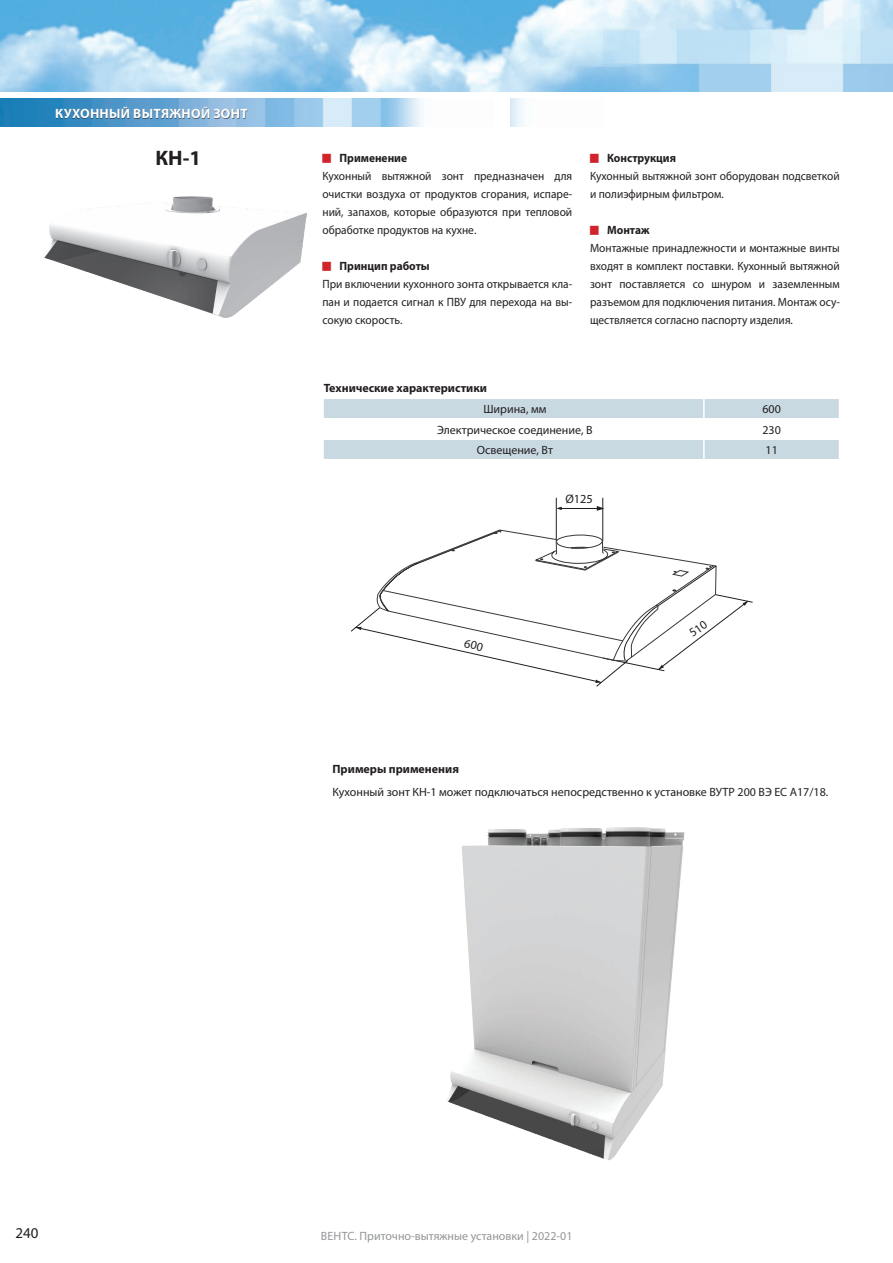
<style>
.page{position:relative;width:893px;height:1263px;background:#fff}
.page>*{position:absolute;margin:0;border:0;box-sizing:border-box;transform-origin:0 0}
.t1{font:700 21px "Myriad Pro";color:#231f20}
.t2{font:15px "Myriad Pro";color:#231f20}
.t3{font:700 13.5px "Myriad Pro";letter-spacing:.02em;color:#fff}
.t4{font:12.3px "Myriad Pro";color:#231f20}
.t5{font:12px/18px "Myriad Pro";color:#231f20;text-align:justify;scale:.95 1}
.t6{font:12px "Myriad Pro";color:#231f20}
.t7{font:700 12px "Myriad Pro";color:#231f20}
.t8{font:12px "Myriad Pro";color:#939598}
.t9{font:700 12px "Myriad Pro";color:#231f20;scale:.95 1}
</style>
<div class="page">
<img style="left:0;top:0;width:893px;height:91px">
<img style="left:0;top:99px;width:431px;height:27px">
<div style="left:57px;top:107px;width:191px;height:12px;background:#231f20;opacity:.7"></div>
<svg style="left:323px;top:399px;width:516px;height:60px"></svg>
<img style="left:44px;top:196px;width:263px;height:122px">
<img style="left:447px;top:827px;width:238px;height:334px">
<svg style="left:351px;top:497px;width:402px;height:189px"></svg>
<p class="t3" style="left:55px;top:104px;width:194px">КУХОННЫЙ ВЫТЯЖНОЙ ЗОНТ</p>
<h1 class="t1" style="left:155px;top:144px;width:47px">КН-1</h1>
<p class="t9" style="left:340px;top:150px;width:73px">Применение</p>
<p class="t5" style="left:322px;top:167px;width:264px">Кухонный вытяжной зонт предназначен для очистки воздуха от продуктов сгорания, испаре&shy;ний, запахов, которые образуются при тепловой обработке продуктов на кухне.</p>
<p class="t9" style="left:340px;top:258px;width:96px">Принцип работы</p>
<p class="t5" style="left:322px;top:275px;width:264px">При включении кухонного зонта открывается кла&shy;пан и подается сигнал к ПВУ для перехода на вы&shy;сокую скорость.</p>
<p class="t9" style="left:607px;top:150px;width:74px">Конструкция</p>
<p class="t5" style="left:590px;top:167px;width:264px">Кухонный вытяжной зонт оборудован подсветкой и полиэфирным фильтром.</p>
<p class="t9" style="left:607px;top:222px;width:46px">Монтаж</p>
<p class="t5" style="left:590px;top:239px;width:264px">Монтажные принадлежности и монтажные винты входят в комплект поставки. Кухонный вытяжной зонт поставляется со шнуром и заземленным разъемом для подключения питания. Монтаж осу&shy;ществляется согласно паспорту изделия.</p>
<p class="t7" style="left:324px;top:380px;width:165px">Технические характеристики</p>
<p class="t6" style="left:483px;top:402px;width:64px">Ширина, мм</p>
<p class="t6" style="left:762px;top:402px;width:20px">600</p>
<p class="t6" style="left:437px;top:422px;width:157px">Электрическое соединение, В</p>
<p class="t6" style="left:762px;top:422px;width:20px">230</p>
<p class="t6" style="left:477px;top:443px;width:78px">Освещение, Вт</p>
<p class="t6" style="left:765px;top:443px;width:14px">11</p>
<p class="t4" style="left:565px;top:491px;width:29px">Ø125</p>
<p class="t7" style="left:333px;top:761px;width:128px">Примеры применения</p>
<p class="t6" style="left:333px;top:785px;width:497px">Кухонный зонт КН-1 может подключаться непосредственно к установке ВУТР 200 ВЭ ЕС А17/18.</p>
<p class="t2" style="left:15px;top:1224px;width:25px">240</p>
<p class="t8" style="left:321px;top:1229px;width:253px">ВЕНТС. Приточно-вытяжные установки | 2022-01</p>
</div>
